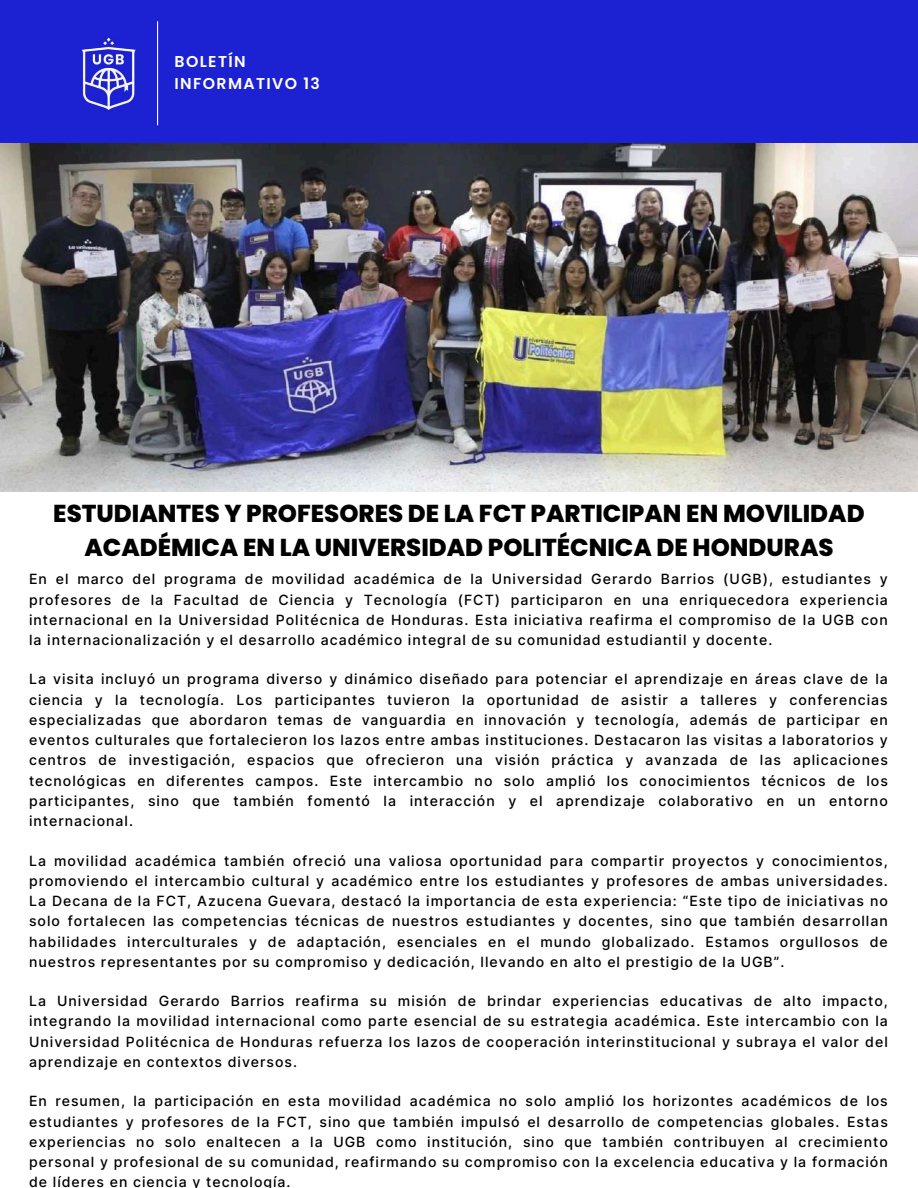
<style>
.page{position:relative;width:918px;height:1188px;background:#fff}
.page>*{position:absolute;margin:0;border:0;box-sizing:border-box;transform-origin:0 0}
.t1{font:800 24.45px/33.8px "Poppins";color:#000;text-align:center}
.t2{font:600 15.75px/21.3px "Poppins";letter-spacing:.085em;color:#fff}
.t3{font:500 14.1px/20.2px "Inter";letter-spacing:.07em;color:#000;text-align:justify}
</style>
<div class="page">
<div style="left:0;top:0;width:918px;height:143px;background:#1c21d1"></div>
<img style="left:81px;top:37px;width:55px;height:73px">
<hr style="left:157px;top:21px;width:1px;height:104px;background:#fff">
<img style="left:0;top:143px;width:917px;height:349px">
<p class="t2" style="left:175px;top:51px;width:147px">BOLETÍN<br>INFORMATIVO 13</p>
<h1 class="t1" style="left:53px;top:497px;width:813px">ESTUDIANTES Y PROFESORES DE LA FCT PARTICIPAN EN MOVILIDAD<br>ACADÉMICA EN LA UNIVERSIDAD POLITÉCNICA DE HONDURAS</h1>
<p class="t3" style="left:29px;top:569px;width:860px">En el marco del programa de movilidad académica de la Universidad Gerardo Barrios (UGB), estudiantes y profesores de la Facultad de Ciencia y Tecnología (FCT) participaron en una enriquecedora experiencia internacional en la Universidad Politécnica de Honduras. Esta iniciativa reafirma el compromiso de la UGB con la internacionalización y el desarrollo académico integral de su comunidad estudiantil y docente.</p>
<p class="t3" style="left:29px;top:669px;width:860px">La visita incluyó un programa diverso y dinámico diseñado para potenciar el aprendizaje en áreas clave de la ciencia y la tecnología. Los participantes tuvieron la oportunidad de asistir a talleres y conferencias especializadas que abordaron temas de vanguardia en innovación y tecnología, además de participar en eventos culturales que fortalecieron los lazos entre ambas instituciones. Destacaron las visitas a laboratorios y centros de investigación, espacios que ofrecieron una visión práctica y avanzada de las aplicaciones tecnológicas en diferentes campos. Este intercambio no solo amplió los conocimientos técnicos de los participantes, sino que también fomentó la interacción y el aprendizaje colaborativo en un entorno internacional.</p>
<p class="t3" style="left:29px;top:850px;width:860px">La movilidad académica también ofreció una valiosa oportunidad para compartir proyectos y conocimientos, promoviendo el intercambio cultural y académico entre los estudiantes y profesores de ambas universidades.<br>La Decana de la FCT, Azucena Guevara, destacó la importancia de esta experiencia: “Este tipo de iniciativas no solo fortalecen las competencias técnicas de nuestros estudiantes y docentes, sino que también desarrollan habilidades interculturales y de adaptación, esenciales en el mundo globalizado. Estamos orgullosos de nuestros representantes por su compromiso y dedicación, llevando en alto el prestigio de la UGB”.</p>
<p class="t3" style="left:29px;top:991px;width:860px">La Universidad Gerardo Barrios reafirma su misión de brindar experiencias educativas de alto impacto, integrando la movilidad internacional como parte esencial de su estrategia académica. Este intercambio con la Universidad Politécnica de Honduras refuerza los lazos de cooperación interinstitucional y subraya el valor del aprendizaje en contextos diversos.</p>
<p class="t3" style="left:29px;top:1091px;width:860px">En resumen, la participación en esta movilidad académica no solo amplió los horizontes académicos de los estudiantes y profesores de la FCT, sino que también impulsó el desarrollo de competencias globales. Estas experiencias no solo enaltecen a la UGB como institución, sino que también contribuyen al crecimiento personal y profesional de su comunidad, reafirmando su compromiso con la excelencia educativa y la formación de líderes en ciencia y tecnología.</p>
</div>
